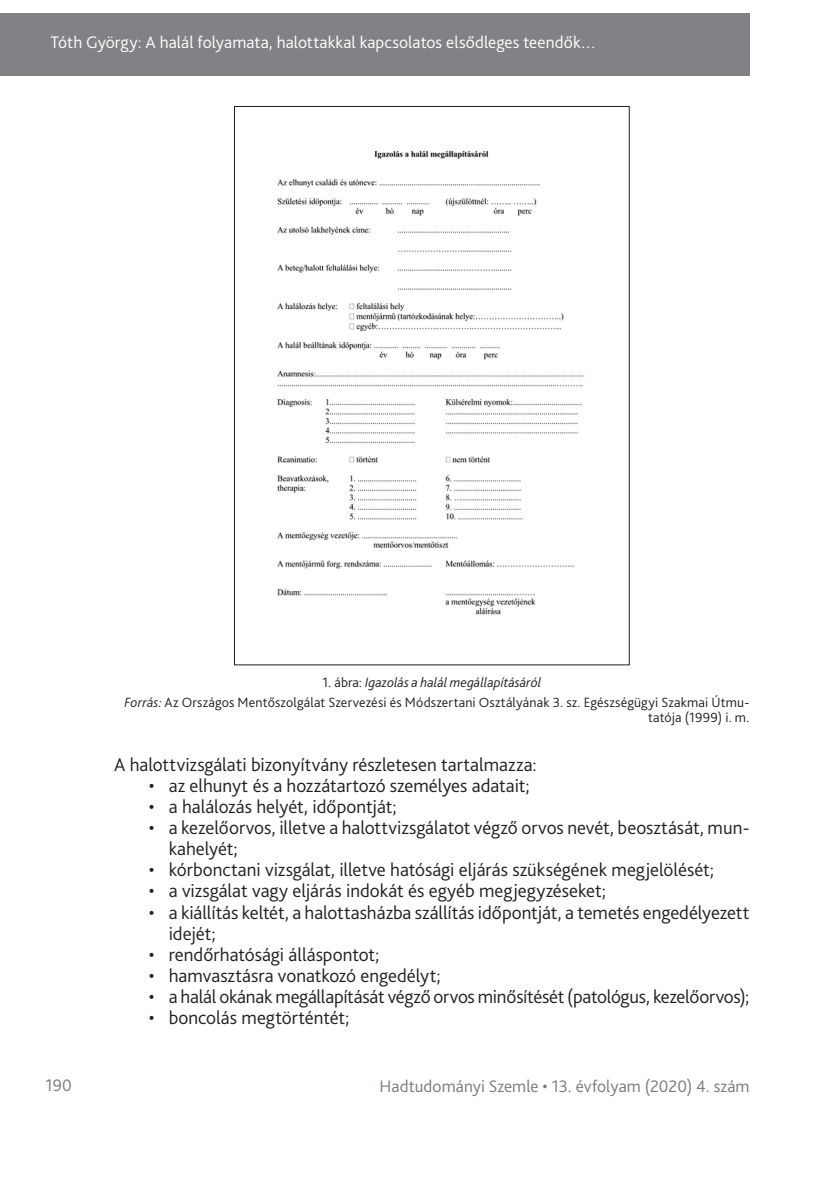
<style>
.page{position:relative;width:834px;height:1181px;background:#fff}
.page>*{position:absolute;margin:0;border:0;box-sizing:border-box;transform-origin:0 0}
._2__Body_1st_paragra{font:300 19.25px/21px "Bliss Pro";color:#231f20}
.t1{font:300 17.5px "Bliss Pro";letter-spacing:.005em;color:#fff}
.t2{font:300 17.5px "Bliss Pro";letter-spacing:.005em;color:#767a7c}
.ábra_forrás{font:300 14px/14.7px "Bliss Pro";letter-spacing:.015em;color:#231f20;text-align:right}
.Ábra_címe{font:italic 300 14px "Bliss Pro";color:#231f20}
.s1{font-style:normal}
.s2{font-style:italic}
</style>
<div class="page">
<div style="left:0;top:13px;width:749px;height:63px;background:#808285"></div>
<img style="left:277px;top:150px;width:308px;height:465px">
<p class="t1" style="left:51px;top:32px;width:547px">Tóth György: A halál folyamata, halottakkal kapcsolatos elsődleges teendők…</p>
<p class="Ábra_címe" style="left:322px;top:674px;width:220px"><span class="s1">1. ábra:</span> Igazolás a halál megállapításáról</p>
<p class="ábra_forrás" style="left:124px;top:695px;width:626px"><span class="s2">Forrás:</span> Az Országos Mentőszolgálat Szervezési és Módszertani Osztályának 3. sz. Egészségügyi Szakmai Útmu&shy;tatója (1999) i. m.</p>
<p class="_2__Body_1st_paragra" style="left:114px;top:754px;width:424px">A halottvizsgálati bizonyítvány részletesen tartalmazza:</p>
<p class="_2__Body_1st_paragra" style="left:149px;top:775px;width:382px">• az elhunyt és a hozzátartozó személyes adatait;</p>
<p class="_2__Body_1st_paragra" style="left:149px;top:796px;width:249px">• a halálozás helyét, időpontját;</p>
<p class="_2__Body_1st_paragra" style="left:169px;top:817px;width:582px;text-indent:-20px">• a kezelőorvos, illetve a halottvizsgálatot végző orvos nevét, beosztását, mun&shy;kahelyét;</p>
<p class="_2__Body_1st_paragra" style="left:149px;top:859px;width:566px">• kórbonctani vizsgálat, illetve hatósági eljárás szükségének megjelölését;</p>
<p class="_2__Body_1st_paragra" style="left:149px;top:880px;width:458px">• a vizsgálat vagy eljárás indokát és egyéb megjegyzéseket;</p>
<p class="_2__Body_1st_paragra" style="left:169px;top:901px;width:582px;text-indent:-20px">• a kiállítás keltét, a halottasházba szállítás időpontját, a temetés engedélyezett idejét;</p>
<p class="_2__Body_1st_paragra" style="left:149px;top:943px;width:232px">• rendőrhatósági álláspontot;</p>
<p class="_2__Body_1st_paragra" style="left:149px;top:964px;width:293px">• hamvasztásra vonatkozó engedélyt;</p>
<p class="_2__Body_1st_paragra" style="left:149px;top:985px;width:602px">• a halál okának megállapítását végző orvos minősítését (patológus, kezelőorvos);</p>
<p class="_2__Body_1st_paragra" style="left:149px;top:1006px;width:202px">• boncolás megtörténtét;</p>
<p class="t2" style="left:46px;top:1074px;width:28px">190</p>
<p class="t2" style="left:379px;top:1075px;width:371px">Hadtudományi Szemle • 13. évfolyam (2020) 4. szám</p>
</div>
